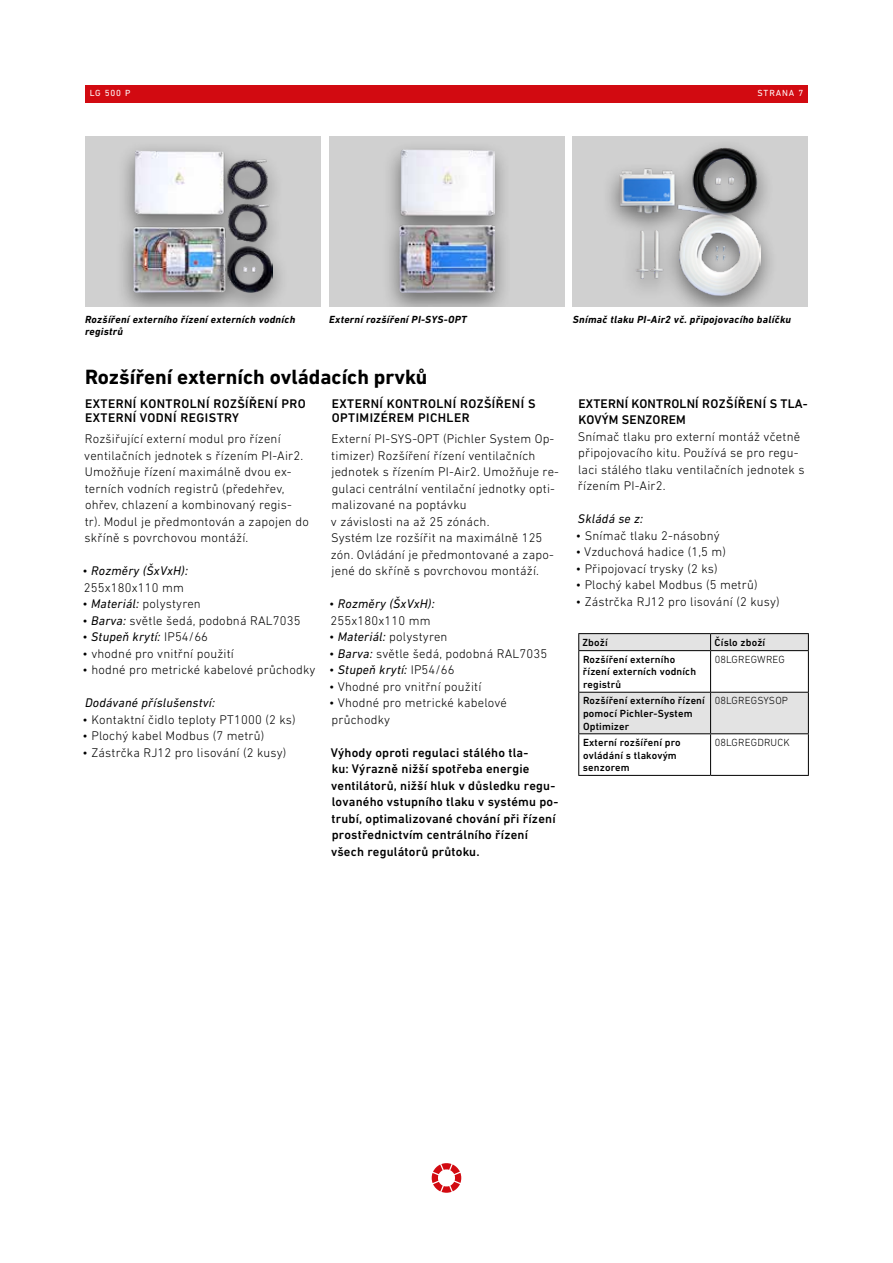
<style>
.page{position:relative;width:893px;height:1263px;background:#fff}
.page>*{position:absolute;margin:0;border:0;box-sizing:border-box;transform-origin:0 0}
.t1{font:700 21px "DIN Next LT Pro";color:#000}
.t2{font:300 12.75px/16.5px "DIN Next LT Pro";letter-spacing:.015em;color:#000}
.t3{font:500 12.75px/16.5px "DIN Next LT Pro";letter-spacing:.015em;color:#000}
.t4{font:italic 12.75px/16.5px "DIN Next LT Pro";letter-spacing:.015em;color:#000}
.t5{font:500 12.75px/14.2px "DIN Next LT Pro";letter-spacing:.035em;color:#000}
.t6{font:500 10.5px/12.6px "DIN Next LT Pro";letter-spacing:.015em;color:#000}
.t7{font:italic 700 10.5px/12.6px "DIN Next LT Pro";letter-spacing:.03em;color:#000}
.t8{font:300 10.5px "DIN Next LT Pro";letter-spacing:.015em;color:#000}
.t9{font:9px "DIN Next LT Pro";letter-spacing:.1em;color:#fff}
.s1{font-weight:300;font-style:normal}
.s2{font-weight:400;font-style:italic}
</style>
<div class="page">
<div style="left:85px;top:85px;width:723px;height:17px;background:#d20a11"></div>
<svg style="left:432px;top:1163px;width:29px;height:30px"></svg>
<hr style="left:578px;top:633px;width:133px;height:1px;background:#000">
<hr style="left:711px;top:633px;width:98px;height:1px;background:#000">
<hr style="left:578px;top:734px;width:1px;height:41px;background:#000">
<hr style="left:808px;top:734px;width:1px;height:41px;background:#000">
<hr style="left:578px;top:775px;width:133px;height:1px;background:#000">
<hr style="left:711px;top:775px;width:98px;height:1px;background:#000">
<svg style="left:578px;top:634px;width:231px;height:100px"></svg>
<hr style="left:710px;top:651px;width:1px;height:41px;background:#000">
<hr style="left:710px;top:692px;width:1px;height:41px;background:#000">
<hr style="left:710px;top:734px;width:1px;height:41px;background:#000">
<div style="left:329px;top:136px;width:235px;height:170px;background:#d0d0d0"></div>
<div style="left:381px;top:140px;width:131px;height:166px;background:#000;opacity:.5"></div>
<img style="left:399px;top:150px;width:95px;height:142px">
<div style="left:573px;top:136px;width:235px;height:170px;background:#d0d0d0"></div>
<div style="left:602px;top:138px;width:176px;height:168px;background:#000;opacity:.5"></div>
<img style="left:620px;top:147px;width:141px;height:148px">
<div style="left:85px;top:136px;width:235px;height:170px;background:#d0d0d0"></div>
<div style="left:114px;top:140px;width:175px;height:166px;background:#000;opacity:.5"></div>
<img style="left:133px;top:150px;width:139px;height:142px">
<p class="t9" style="left:90px;top:88px;width:42px">LG 500 P</p>
<p class="t9" style="left:757px;top:88px;width:47px">STRANA 7</p>
<p class="t7" style="left:85px;top:313px;width:212px">Rozšíření externího řízení externích vodních registrů</p>
<p class="t7" style="left:329px;top:313px;width:139px">Externí rozšíření PI-SYS-OPT</p>
<p class="t7" style="left:573px;top:313px;width:220px">Snímač tlaku PI-Air2 vč. připojovacího balíčku</p>
<h1 class="t1" style="left:85px;top:364px;width:344px">Rozšíření externích ovládacích prvků</h1>
<p class="t5" style="left:85px;top:396px;width:222px">EXTERNÍ KONTROLNÍ ROZŠÍŘENÍ PRO<br>EXTERNÍ VODNÍ REGISTRY</p>
<p class="t2" style="left:84px;top:430px;width:226px">Rozšiřující externí modul pro řízení ventilačních jednotek s řízením PI-Air2.<br>Umožňuje řízení maximálně dvou ex&shy;terních vodních registrů (předehřev, ohřev, chlazení a kombinovaný regis&shy;tr). Modul je předmontován a zapojen do skříně s povrchovou montáží.</p>
<p class="t4" style="left:82px;top:562px;width:107px"><span class="s1">•</span> Rozměry (ŠxVxH):<br><span class="s1">255x180x110 mm</span></p>
<p class="t2" style="left:82px;top:595px;width:120px">• <span class="s2">Materiál:</span> polystyren</p>
<p class="t2" style="left:82px;top:612px;width:220px">• <span class="s2">Barva:</span> světle šedá, podobná RAL7035</p>
<p class="t4" style="left:82px;top:628px;width:127px"><span class="s1">•</span> Stupeň krytí: <span class="s1">IP54/66</span></p>
<p class="t2" style="left:82px;top:645px;width:153px">• vhodné pro vnitřní použití</p>
<p class="t2" style="left:82px;top:661px;width:234px">• hodné pro metrické kabelové průchodky</p>
<p class="t4" style="left:85px;top:694px;width:132px">Dodávané příslušenství:</p>
<p class="t2" style="left:82px;top:711px;width:215px">• Kontaktní čidlo teploty PT1000 (2 ks)</p>
<p class="t2" style="left:82px;top:727px;width:183px">• Plochý kabel Modbus (7 metrů)</p>
<p class="t2" style="left:82px;top:744px;width:205px">• Zástrčka RJ12 pro lisování (2 kusy)</p>
<p class="t5" style="left:332px;top:396px;width:205px">EXTERNÍ KONTROLNÍ ROZŠÍŘENÍ S<br>OPTIMIZÉREM PICHLER</p>
<p class="t2" style="left:331px;top:430px;width:230px">Externí PI-SYS-OPT (Pichler System Op&shy;timizer) Rozšíření řízení ventilačních jednotek s řízením PI-Air2. Umožňuje re&shy;gulaci centrální ventilační jednotky opti&shy;malizované na poptávku<br>v závislosti na až 25 zónách.<br>Systém lze rozšířit na maximálně 125 zón. Ovládání je předmontované a zapo&shy;jené do skříně s povrchovou montáží.</p>
<p class="t4" style="left:329px;top:595px;width:107px"><span class="s1">•</span> Rozměry (ŠxVxH):<br><span class="s1">255x180x110 mm</span></p>
<p class="t2" style="left:329px;top:628px;width:120px">• <span class="s2">Materiál:</span> polystyren</p>
<p class="t2" style="left:329px;top:645px;width:220px">• <span class="s2">Barva:</span> světle šedá, podobná RAL7035</p>
<p class="t4" style="left:329px;top:661px;width:127px"><span class="s1">•</span> Stupeň krytí: <span class="s1">IP54/66</span></p>
<p class="t2" style="left:329px;top:678px;width:154px">• Vhodné pro vnitřní použití</p>
<p class="t2" style="left:329px;top:694px;width:179px">• Vhodné pro metrické kabelové průchodky</p>
<p class="t3" style="left:331px;top:744px;width:229px">Výhody oproti regulaci stálého tla-<br>ku: Výrazně nižší spotřeba energie ventilátorů, nižší hluk v důsledku regu&shy;lovaného vstupního tlaku v systému po&shy;trubí, optimalizované chování při řízení prostřednictvím centrálního řízení všech regulátorů průtoku.</p>
<p class="t3" style="left:578px;top:395px;width:231px">EXTERNÍ KONTROLNÍ ROZŠÍŘENÍ S TLA-<br>KOVÝM SENZOREM</p>
<p class="t2" style="left:578px;top:428px;width:228px">Snímač tlaku pro externí montáž včetně připojovacího kitu. Používá se pro regu&shy;laci stálého tlaku ventilačních jednotek s řízením PI-Air2.</p>
<p class="t4" style="left:578px;top:511px;width:67px">Skládá se z:</p>
<p class="t2" style="left:576px;top:527px;width:146px">• Snímač tlaku 2-násobný</p>
<p class="t2" style="left:576px;top:544px;width:152px">• Vzduchová hadice (1,5 m)</p>
<p class="t2" style="left:576px;top:560px;width:143px">• Připojovací trysky (2 ks)</p>
<p class="t2" style="left:576px;top:577px;width:183px">• Plochý kabel Modbus (5 metrů)</p>
<p class="t2" style="left:576px;top:593px;width:205px">• Zástrčka RJ12 pro lisování (2 kusy)</p>
<p class="t6" style="left:582px;top:636px;width:27px">Zboží</p>
<p class="t6" style="left:715px;top:636px;width:52px">Číslo zboží</p>
<p class="t6" style="left:583px;top:653px;width:115px">Rozšíření externího řízení externích vodních registrů</p>
<p class="t8" style="left:715px;top:653px;width:72px">08LGREGWREG</p>
<p class="t6" style="left:583px;top:694px;width:123px">Rozšíření externího řízení pomocí Pichler-System<br>Optimizer</p>
<p class="t8" style="left:715px;top:695px;width:75px">08LGREGSYSOP</p>
<p class="t6" style="left:583px;top:736px;width:99px">Externí rozšíření pro ovládání s tlakovým senzorem</p>
<p class="t8" style="left:715px;top:736px;width:76px">08LGREGDRUCK</p>
</div>
